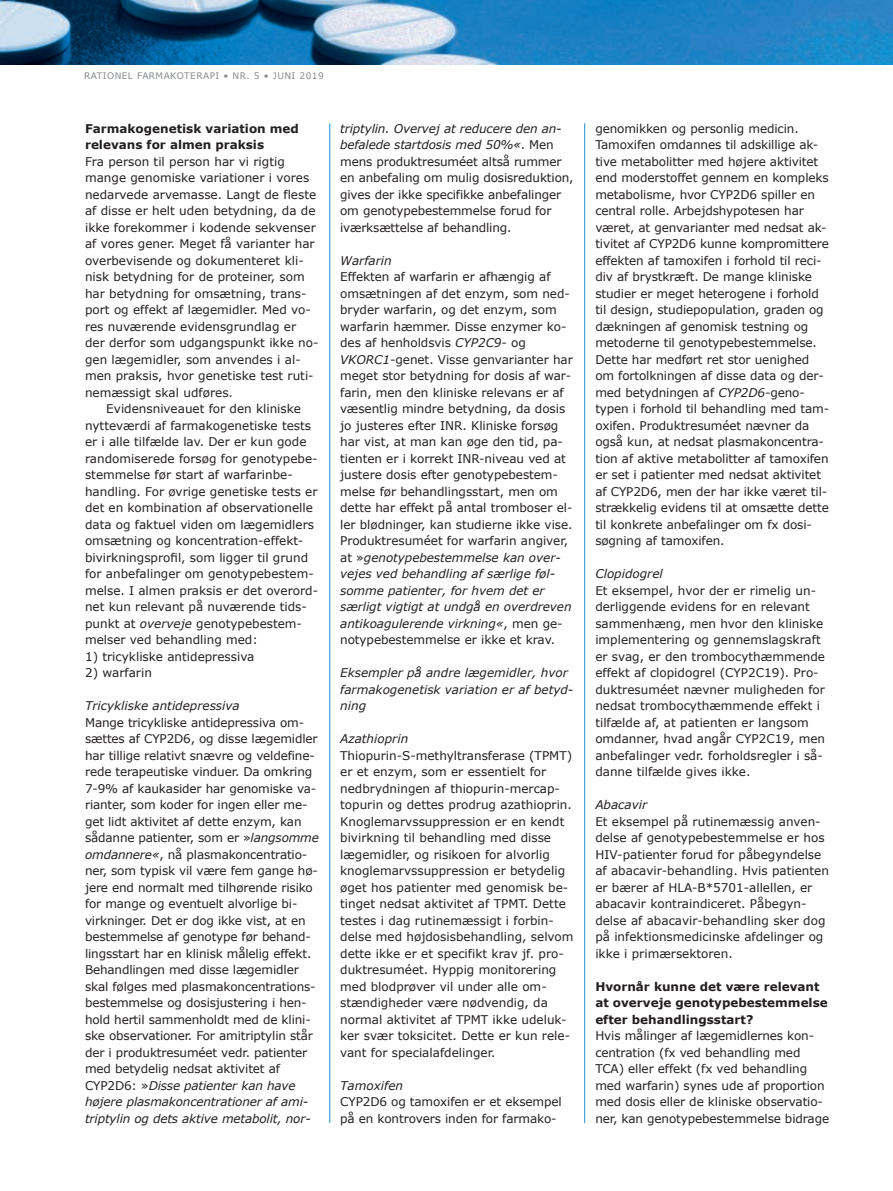
<style>
.page{position:relative;width:893px;height:1191px;background:#fff}
.page>*{position:absolute;margin:0;border:0;box-sizing:border-box;transform-origin:0 0}
.t1{font:12px/16.5px "Verdana";letter-spacing:-.005em;color:#231f20}
.t2{font:italic 12px/16.5px "Verdana";color:#231f20}
.t3{font:700 12px/16.5px "Verdana";color:#231f20}
.t4{font:9px "Verdana";letter-spacing:.05em;color:#87898c}
.s1{font-style:italic}
</style>
<div class="page">
<img style="left:0;top:0;width:893px;height:64px">
<hr style="left:584px;top:123px;width:1px;height:1000px;background:#1d90d0">
<hr style="left:329px;top:123px;width:1px;height:1000px;background:#1d90d0">
<p class="t4" style="left:84px;top:69px;width:241px">RATIONEL FARMAKOTERAPI • NR. 5 • JUNI 2019</p>
<p class="t3" style="left:85px;top:120px;width:215px">Farmakogenetisk variation med relevans for almen praksis</p>
<p class="t1" style="left:85px;top:153px;width:235px">Fra person til person har vi rigtig mange genomiske variationer i vores nedarvede arvemasse. Langt de fleste af disse er helt uden betydning, da de ikke forekommer i kodende sekvenser af vores gener. Meget få varianter har overbevisende og dokumenteret kli&shy;nisk betydning for de proteiner, som har betydning for omsætning, trans&shy;port og effekt af lægemidler. Med vo&shy;res nuværende evidensgrundlag er der derfor som udgangspunkt ikke no&shy;gen lægemidler, som anvendes i al&shy;men praksis, hvor genetiske test ruti&shy;nemæssigt skal udføres.</p>
<p class="t1" style="left:85px;top:400px;width:235px;text-indent:21px">Evidensniveauet for den kliniske nytteværdi af farmakogenetiske tests er i alle tilfælde lav. Der er kun gode randomiserede forsøg for genotypebe&shy;stemmelse før start af warfarinbe&shy;handling. For øvrige genetiske tests er det en kombination af observationelle data og faktuel viden om lægemidlers omsætning og koncentration-effekt&shy;bivirkningsprofil, som ligger til grund for anbefalinger om genotypebestem&shy;melse. I almen praksis er det overord&shy;net kun relevant på nuværende tids&shy;punkt at <span class="s1">overveje</span> genotypebestem&shy;melser ved behandling med:</p>
<p class="t1" style="left:85px;top:648px;width:171px">1) tricykliske antidepressiva</p>
<p class="t1" style="left:85px;top:664px;width:68px">2) warfarin</p>
<p class="t2" style="left:85px;top:697px;width:156px">Tricykliske antidepressiva</p>
<p class="t1" style="left:85px;top:714px;width:235px">Mange tricykliske antidepressiva om&shy;sættes af CYP2D6, og disse lægemidler har tillige relativt snævre og veldefine&shy;rede terapeutiske vinduer. Da omkring 7-9% af kaukasider har genomiske va&shy;rianter, som koder for ingen eller me&shy;get lidt aktivitet af dette enzym, kan sådanne patienter, som er »<span class="s1">langsomme omdannere«</span>, nå plasmakoncentratio&shy;ner, som typisk vil være fem gange hø&shy;jere end normalt med tilhørende risiko for mange og eventuelt alvorlige bi&shy;virkninger. Det er dog ikke vist, at en bestemmelse af genotype før behand&shy;lingsstart har en klinisk målelig effekt.<br>Behandlingen med disse lægemidler skal følges med plasmakoncentrations&shy;bestemmelse og dosisjustering i hen&shy;hold hertil sammenholdt med de klini&shy;ske observationer. For amitriptylin står der i produktresuméet vedr. patienter med betydelig nedsat aktivitet af CYP2D6: »<span class="s1">Disse patienter kan have højere plasmakoncentrationer af ami&shy;triptylin og dets aktive metabolit, nor-</span></p>
<p class="t1" style="left:340px;top:120px;width:235px"><span class="s1">triptylin. Overvej at reducere den an&shy;befalede startdosis med 50%«</span>. Men mens produktresuméet altså rummer en anbefaling om mulig dosisreduktion, gives der ikke specifikke anbefalinger om genotypebestemmelse forud for iværksættelse af behandling.</p>
<p class="t2" style="left:340px;top:252px;width:53px">Warfarin</p>
<p class="t1" style="left:340px;top:268px;width:234px">Effekten af warfarin er afhængig af omsætningen af det enzym, som ned&shy;bryder warfarin, og det enzym, som warfarin hæmmer. Disse enzymer ko&shy;des af henholdsvis <span class="s1">CYP2C9</span>- og <span class="s1">VKORC1</span>-genet. Visse genvarianter har meget stor betydning for dosis af war&shy;farin, men den kliniske relevans er af væsentlig mindre betydning, da dosis jo justeres efter INR. Kliniske forsøg har vist, at man kan øge den tid, pa&shy;tienten er i korrekt INR-niveau ved at justere dosis efter genotypebestem&shy;melse før behandlingsstart, men om dette har effekt på antal tromboser el&shy;ler blødninger, kan studierne ikke vise.<br>Produktresuméet for warfarin angiver, at »<span class="s1">genotypebestemmelse kan over&shy;vejes ved behandling af særlige føl&shy;somme patienter, for hvem det er særligt vigtigt at undgå en overdreven antikoagulerende virkning«</span>, men ge&shy;notypebestemmelse er ikke et krav.</p>
<p class="t2" style="left:340px;top:664px;width:235px">Eksempler på andre lægemidler, hvor farmakogenetisk variation er af betyd&shy;ning</p>
<p class="t2" style="left:340px;top:730px;width:70px">Azathioprin</p>
<p class="t1" style="left:340px;top:747px;width:235px">Thiopurin-S-methyltransferase (TPMT) er et enzym, som er essentielt for nedbrydningen af thiopurin-mercap&shy;topurin og dettes prodrug azathioprin.<br>Knoglemarvssuppression er en kendt bivirkning til behandling med disse lægemidler, og risikoen for alvorlig knoglemarvssuppression er betydelig øget hos patienter med genomisk be&shy;tinget nedsat aktivitet af TPMT. Dette testes i dag rutinemæssigt i forbin&shy;delse med højdosisbehandling, selvom dette ikke er et specifikt krav jf. pro&shy;duktresuméet. Hyppig monitorering med blodprøver vil under alle om&shy;stændigheder være nødvendig, da normal aktivitet af TPMT ikke udeluk&shy;ker svær toksicitet. Dette er kun rele&shy;vant for specialafdelinger.</p>
<p class="t2" style="left:340px;top:1077px;width:64px">Tamoxifen</p>
<p class="t1" style="left:340px;top:1093px;width:223px">CYP2D6 og tamoxifen er et eksempel på en kontrovers inden for farmako-</p>
<p class="t1" style="left:595px;top:120px;width:235px">genomikken og personlig medicin.<br>Tamoxifen omdannes til adskillige ak&shy;tive metabolitter med højere aktivitet end moderstoffet gennem en kompleks metabolisme, hvor CYP2D6 spiller en central rolle. Arbejdshypotesen har været, at genvarianter med nedsat ak&shy;tivitet af CYP2D6 kunne kompromittere effekten af tamoxifen i forhold til reci&shy;div af brystkræft. De mange kliniske studier er meget heterogene i forhold til design, studiepopulation, graden og dækningen af genomisk testning og metoderne til genotypebestemmelse.<br>Dette har medført ret stor uenighed om fortolkningen af disse data og der&shy;med betydningen af <span class="s1">CYP2D6</span>-geno&shy;typen i forhold til behandling med tam&shy;oxifen. Produktresuméet nævner da også kun, at nedsat plasmakoncentra&shy;tion af aktive metabolitter af tamoxifen er set i patienter med nedsat aktivitet af CYP2D6, men der har ikke været til&shy;strækkelig evidens til at omsætte dette til konkrete anbefalinger om fx dosi&shy;søgning af tamoxifen.</p>
<p class="t2" style="left:595px;top:565px;width:69px">Clopidogrel</p>
<p class="t1" style="left:595px;top:582px;width:231px">Et eksempel, hvor der er rimelig un&shy;derliggende evidens for en relevant sammenhæng, men hvor den kliniske implementering og gennemslagskraft er svag, er den trombocythæmmende effekt af clopidogrel (CYP2C19). Pro&shy;duktresuméet nævner muligheden for nedsat trombocythæmmende effekt i tilfælde af, at patienten er langsom omdanner, hvad angår CYP2C19, men anbefalinger vedr. forholdsregler i så&shy;danne tilfælde gives ikke.</p>
<p class="t2" style="left:595px;top:796px;width:53px">Abacavir</p>
<p class="t1" style="left:595px;top:813px;width:235px">Et eksempel på rutinemæssig anven&shy;delse af genotypebestemmelse er hos HIV-patienter forud for påbegyndelse af abacavir-behandling. Hvis patienten er bærer af HLA-B*5701-allellen, er abacavir kontraindiceret. Påbegyn&shy;delse af abacavir-behandling sker dog på infektionsmedicinske afdelinger og ikke i primærsektoren.</p>
<p class="t3" style="left:595px;top:978px;width:234px">Hvornår kunne det være relevant at overveje genotypebestemmelse efter behandlingsstart?</p>
<p class="t1" style="left:595px;top:1027px;width:235px">Hvis målinger af lægemidlernes kon&shy;centration (fx ved behandling med TCA) eller effekt (fx ved behandling med warfarin) synes ude af proportion med dosis eller de kliniske observatio&shy;ner, kan genotypebestemmelse bidrage</p>
</div>
